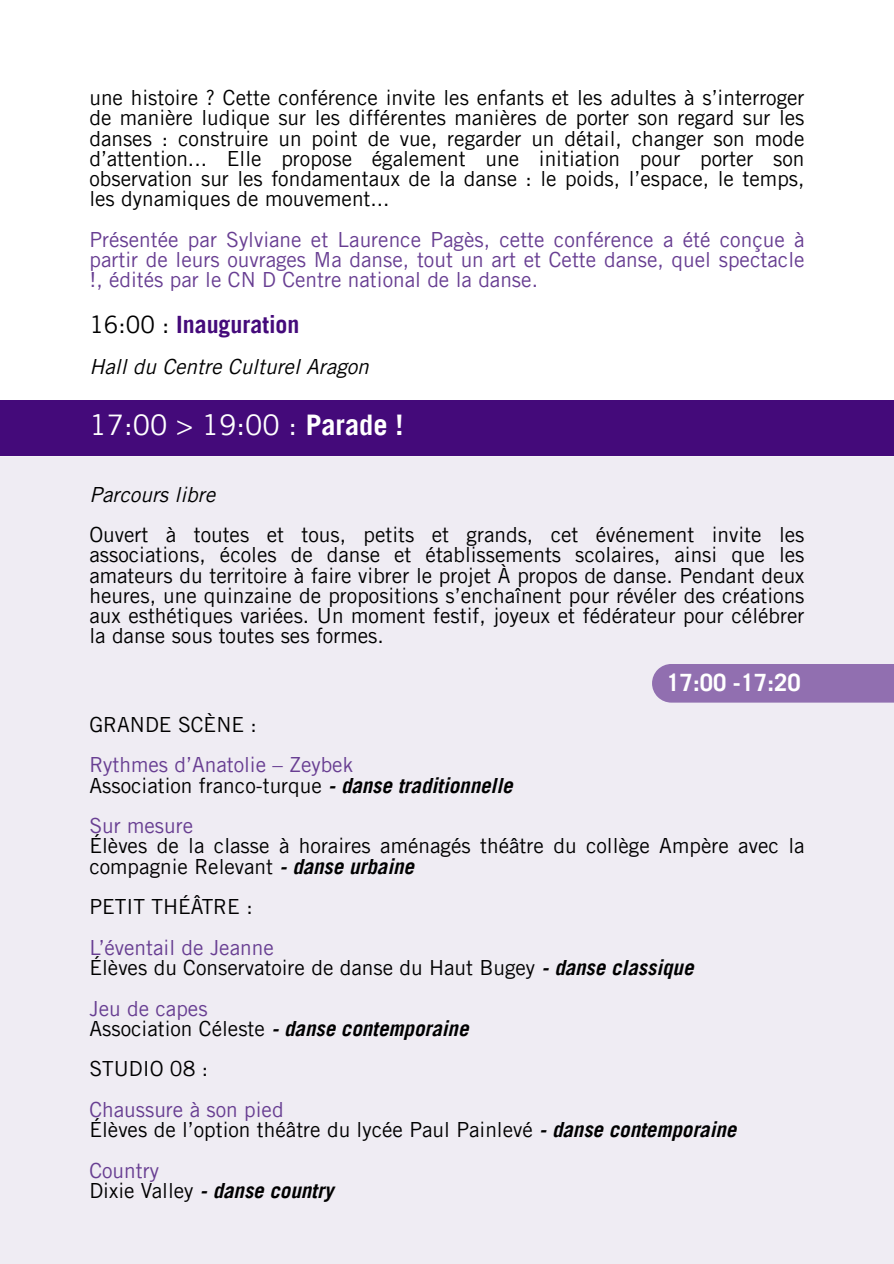
<style>
.page{position:relative;width:894px;height:1264px;background:#fff}
.page>*{position:absolute;margin:0;border:0;box-sizing:border-box;transform-origin:0 0}
.t1{font:28.35px "Trade Gothic LT Pro";color:#fff}
.t2{font:700 23.85px "Trade Gothic LT Pro";color:#440a7a}
.t3{font:700 23.85px "Trade Gothic LT Pro";color:#fff}
.t4{font:20.85px/20.2px "Trade Gothic LT Pro";color:#000}
.t5{font:20.85px/20.2px "Trade Gothic LT Pro";color:#683e92}
.t6{font:italic 700 20.85px/20.2px "Trade Gothic LT Pro";color:#000}
.t7{font:italic 20.85px "Trade Gothic LT Pro";color:#000}
.s1{font-weight:400;color:#000}
.s2{font-weight:700}
.s3{color:#000}
.s4{font-weight:700;font-style:italic;color:#000}
.s5{font-weight:700;font-style:italic}
.s6{color:#683e92}
.s7{font-weight:400;font-style:normal;color:#683e92}
.s8{font-weight:400;font-style:normal}
</style>
<div class="page">
<div style="left:0;top:400px;width:893px;height:56px;background:#440a7a"></div>
<div style="left:0;top:456px;width:893px;height:807px;background:#efecf3"></div>
<div style="left:651px;top:664px;width:242px;height:38px;background:#916fb0"></div>
<p class="t4" style="left:89px;top:90px;width:716px;text-align:justify">une histoire ? Cette conférence invite les enfants et les adultes s’interroger de manière ludique sur les différentes manières de porter son regard sur les danses : construire un point de vue, regarder un détail, changer son mode d’attention... Elle propose également une initiation pour porter son observation sur les fondamentaux de la danse : le poids, l’espace, le temps, les dynamiques de mouvement...</p>
<p class="t5" style="left:89px;top:232px;width:716px">Présentée par Sylviane et Laurence Pag s, cette conférence a été conçue partir de leurs ouvrages Ma danse, tout un art et Cette danse, quel spectacle !, édités par le CN D Centre national de la danse.</p>
<p class="t2" style="left:89px;top:316px;width:211px"><span class="s1">16:00 :</span> Inauguration</p>
<p class="t7" style="left:89px;top:358px;width:281px">Hall du Centre Culturel Aragon</p>
<h1 class="t1" style="left:89px;top:414px;width:315px">17:00 &gt; 19:00 : <span class="s2">Parade !</span></h1>
<p class="t7" style="left:89px;top:486px;width:127px">Parcours libre</p>
<p class="t4" style="left:89px;top:527px;width:716px;text-align:justify">Ouvert à toutes et tous, petits et grands, cet événement invite les associations, écoles de danse et établissements scolaires, ainsi que les amateurs du territoire à faire vibrer le projet À propos de danse. Pendant deux heures, une quinzaine de propositions s’enchaînent pour révéler des créations aux esthétiques variées. Un moment festif, joyeux et fédérateur pour célébrer la danse sous toutes ses formes.</p>
<p class="t3" style="left:666px;top:674px;width:135px">17:00 -17:20</p>
<p class="t4" style="left:89px;top:717px;width:169px">GRANDE SCÈNE :</p>
<p class="t5" style="left:89px;top:757px;width:424px">Rythmes d’Anatolie – Zeybek<br><span class="s3">Association franco-turque</span> <span class="s4">- danse traditionnelle</span></p>
<p class="t5" style="left:89px;top:818px;width:105px">Sur mesure</p>
<p class="t4" style="left:89px;top:838px;width:716px">Élèves de la classe à horaires aménagés théâtre du collège Ampère avec la compagnie Relevant <span class="s5">- danse urbaine</span></p>
<p class="t4" style="left:89px;top:899px;width:165px">PETIT THÉÂTRE :</p>
<p class="t4" style="left:89px;top:940px;width:605px"><span class="s6">L’éventail de Jeanne<br></span>Élèves du Conservatoire de danse du Haut Bugey <span class="s5">- danse classique</span></p>
<p class="t6" style="left:89px;top:1000px;width:380px"><span class="s7">Jeu de capes<br></span><span class="s8">Association Céleste</span> - danse contemporaine</p>
<p class="t4" style="left:89px;top:1061px;width:120px">STUDIO 08 :</p>
<p class="t4" style="left:89px;top:1102px;width:648px"><span class="s6">Chaussure à son pied<br></span>Élèves de l’option théâtre du lycée Paul Painlevé <span class="s5">- danse contemporaine</span></p>
<p class="t6" style="left:89px;top:1162px;width:245px"><span class="s7">Country<br></span><span class="s8">Dixie Valley</span> - danse country</p>
</div>
